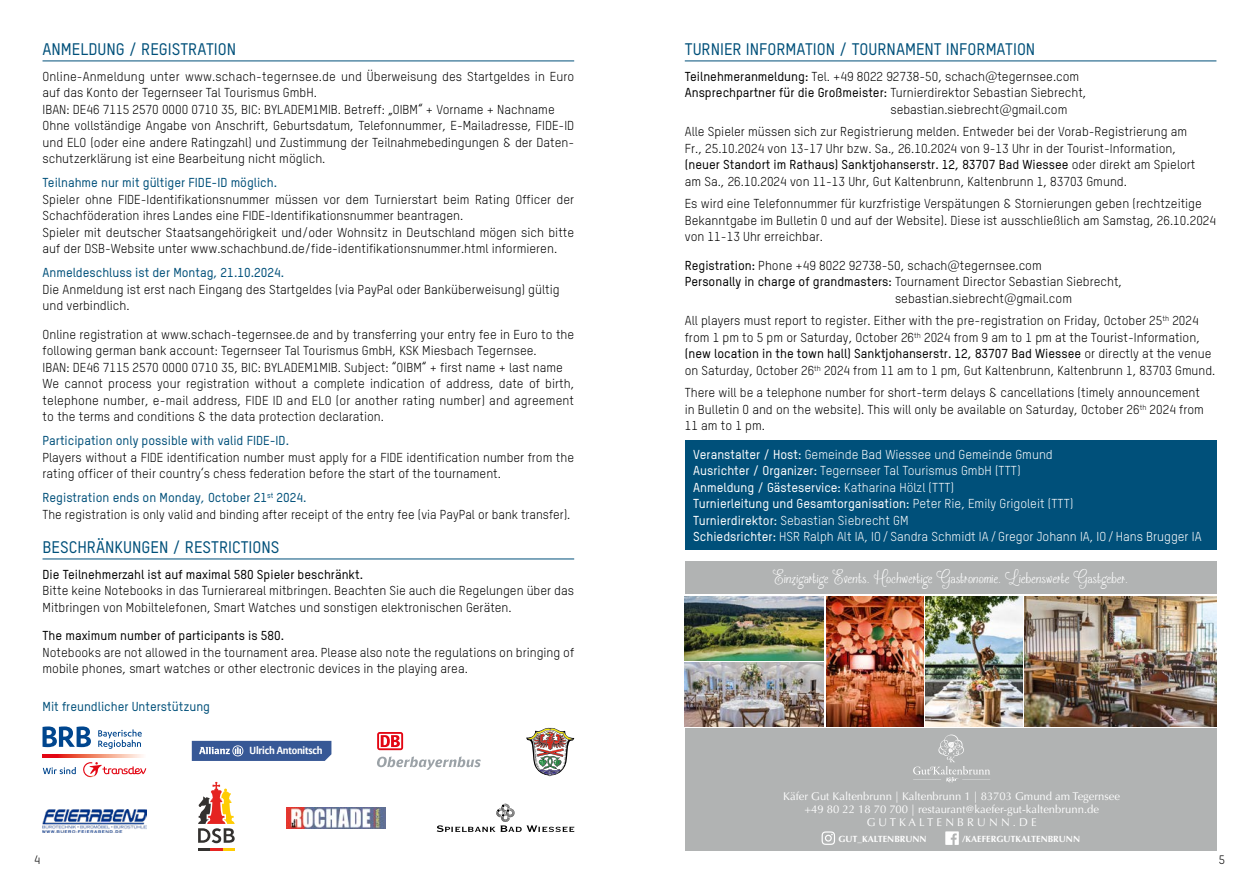
<style>
.page{position:relative;width:1259px;height:893px;background:#fff}
.page>*{position:absolute;margin:0;border:0;box-sizing:border-box;transform-origin:0 0}
.t1{font:500 16.5px "TSTAR";color:#00507a}
.t2{font:16.5px "Frostingfor Breakfast";letter-spacing:.02em;color:#fff}
.t3{font:12.75px/16.5px "TSTAR";color:#000}
.t4{font:12.75px/16.5px "TSTAR";color:#fff}
.t5{font:500 12.75px "TSTAR";color:#00507a}
.t6{font:500 12.75px "TSTAR";color:#000}
.t7{font:12px "TSTAR";color:#000}
.t8{font:11.25px/12.8px "Optima LT Std";color:#fff;text-align:center}
.t9{font:700 10.35px "Allianz Sans";letter-spacing:-.02em;color:#fff}
.t10{font:700 9px "Optima LT Std";color:#fff}
.s1{font-weight:500;color:#00507a}
.s2{font-weight:500}
.s3{font-family:"Tisa Pro";font-weight:300;font-size:12px}
</style>
<div class="page">
<div style="left:685px;top:441px;width:531px;height:109px;background:#00507a"></div>
<hr style="left:43px;top:61px;width:531px;height:1px;background:#00507a">
<hr style="left:43px;top:559px;width:531px;height:1px;background:#00507a">
<hr style="left:685px;top:61px;width:531px;height:1px;background:#00507a">
<svg style="left:377px;top:732px;width:26px;height:18px"></svg>
<div style="left:379px;top:734px;width:22px;height:14px;background:#f7babe"></div>
<svg style="left:381px;top:735px;width:19px;height:12px"></svg>
<svg style="left:377px;top:756px;width:104px;height:14px"></svg>
<svg style="left:437px;top:804px;width:137px;height:28px"></svg>
<svg style="left:192px;top:741px;width:139px;height:20px;background:#45639d"></svg>
<img style="left:43px;top:809px;width:103px;height:23px">
<img style="left:286px;top:808px;width:100px;height:20px">
<svg style="left:526px;top:727px;width:48px;height:49px"></svg>
<svg style="left:43px;top:754px;width:100px;height:3px"></svg>
<svg style="left:43px;top:767px;width:33px;height:7px"></svg>
<svg style="left:95px;top:762px;width:51px;height:14px"></svg>
<img style="left:83px;top:762px;width:12px;height:15px">
<svg style="left:98px;top:729px;width:44px;height:20px"></svg>
<svg style="left:43px;top:726px;width:48px;height:21px"></svg>
<div style="left:685px;top:728px;width:531px;height:122px;background:#b1b3b3"></div>
<div style="left:685px;top:561px;width:531px;height:33px;background:#b1b3b3"></div>
<svg style="left:913px;top:735px;width:77px;height:47px"></svg>
<svg style="left:945px;top:831px;width:14px;height:14px"></svg>
<svg style="left:821px;top:831px;width:14px;height:14px"></svg>
<img style="left:685px;top:596px;width:139px;height:64px">
<img style="left:1024px;top:596px;width:192px;height:130px">
<img style="left:685px;top:662px;width:139px;height:64px">
<img style="left:826px;top:596px;width:97px;height:130px">
<img style="left:925px;top:596px;width:97px;height:130px">
<svg style="left:198px;top:782px;width:37px;height:68px"></svg>
<p class="t1" style="left:43px;top:39px;width:195px">ANMELDUNG / REGISTRATION</p>
<p class="t3" style="left:43px;top:68px;width:533px">Online-Anmeldung unter www.schach-tegernsee.de und Überweisung des Startgeldes in Euro auf das Konto der Tegernseer Tal Tourismus GmbH.<br>IBAN: DE46 7115 2570 0000 0710 35, BIC: BYLADEM1MIB. Betreff: „OIBM“ + Vorname + Nachname Ohne vollständige Angabe von Anschrift, Geburtsdatum, Telefonnummer, E-Mailadresse, FIDE-ID und ELO (oder eine andere Ratingzahl) und Zustimmung der Teilnahmebedingungen &amp; der Daten&shy;schutzerklärung ist eine Bearbeitung nicht möglich.</p>
<p class="t5" style="left:43px;top:175px;width:236px">Teilnahme nur mit gültiger FIDE-ID möglich.</p>
<p class="t3" style="left:43px;top:191px;width:533px">Spieler ohne FIDE-Identifikationsnummer müssen vor dem Turnierstart beim Rating Officer der Schachföderation ihres Landes eine FIDE-Identifikationsnummer beantragen.<br>Spieler mit deutscher Staatsangehörigkeit und/oder Wohnsitz in Deutschland mögen sich bitte auf der DSB-Website unter www.schachbund.de/fide-identifikationsnummer.html informieren.</p>
<p class="t5" style="left:43px;top:265px;width:243px">Anmeldeschluss ist der Montag, 21.10.2024.</p>
<p class="t3" style="left:43px;top:281px;width:518px">Die Anmeldung ist erst nach Eingang des Startgeldes (via PayPal oder Banküberweisung) gültig und verbindlich.</p>
<p class="t3" style="left:43px;top:326px;width:533px">Online registration at www.schach-tegernsee.de and by transferring your entry fee in Euro to the following german bank account: Tegernseer Tal Tourismus GmbH, KSK Miesbach Tegernsee.<br>IBAN: DE46 7115 2570 0000 0710 35, BIC: BYLADEM1MIB. Subject: “OIBM“ + first name + last name We cannot process your registration without a complete indication of address, date of birth, telephone number, e-mail address, FIDE ID and ELO (or another rating number) and agreement to the terms and conditions &amp; the data protection declaration.</p>
<p class="t5" style="left:43px;top:433px;width:248px">Participation only possible with valid FIDE-ID.</p>
<p class="t3" style="left:43px;top:449px;width:533px">Players without a FIDE identification number must apply for a FIDE identification number from the rating officer of their country‘s chess federation before the start of the tournament.</p>
<p class="t3" style="left:43px;top:489px;width:529px"><span class="s1">Registration ends on Monday, October 21</span><sup>st</sup> <span class="s1">2024.<br></span>The registration is only valid and binding after receipt of the entry fee (via PayPal or bank transfer).</p>
<p class="t1" style="left:43px;top:537px;width:238px">BESCHRÄNKUNGEN / RESTRICTIONS</p>
<p class="t6" style="left:43px;top:566px;width:322px">Die Teilnehmerzahl ist auf maximal 580 Spieler beschränkt.</p>
<p class="t3" style="left:43px;top:582px;width:533px">Bitte keine Notebooks in das Turnierareal mitbringen. Beachten Sie auch die Regelungen über das<br>Mitbringen von Mobiltelefonen, Smart Watches und sonstigen elektronischen Geräten.</p>
<p class="t6" style="left:43px;top:628px;width:243px">The maximum number of participants is 580.</p>
<p class="t3" style="left:43px;top:644px;width:533px">Notebooks are not allowed in the tournament area. Please also note the regulations on bringing of mobile phones, smart watches or other electronic devices in the playing area.</p>
<p class="t5" style="left:43px;top:699px;width:169px">Mit freundlicher Unterstützung</p>
<p class="t9" style="left:250px;top:744px;width:75px">Ulrich Antonitsch</p>
<p class="t1" style="left:685px;top:39px;width:352px">TURNIER INFORMATION / TOURNAMENT INFORMATION</p>
<p class="t3" style="left:685px;top:68px;width:396px"><span class="s2">Teilnehmeranmeldung:</span> Tel. +49 8022 92738-50, schach<span class="s3">@</span>tegernsee.com</p>
<p class="t3" style="left:685px;top:84px;width:403px"><span class="s2">Ansprechpartner für die Großmeister:</span> Turnierdirektor Sebastian Siebrecht,</p>
<p class="t3" style="left:890px;top:101px;width:178px">sebastian.siebrecht<span class="s3">@</span>gmail.com</p>
<p class="t3" style="left:685px;top:123px;width:512px">Alle Spieler müssen sich zur Registrierung melden. Entweder bei der Vorab-Registrierung am Fr., 25.10.2024 von 13-17 Uhr bzw. Sa., 26.10.2024 von 9-13 Uhr in der Tourist-Information, <span class="s2">(neuer Standort im Rathaus) Sanktjohanserstr. 12, 83707 Bad Wiessee</span> oder direkt am Spielort am Sa., 26.10.2024 von 11-13 Uhr, Gut Kaltenbrunn, Kaltenbrunn 1, 83703 Gmund.</p>
<p class="t3" style="left:685px;top:195px;width:533px">Es wird eine Telefonnummer für kurzfristige Verspätungen &amp; Stornierungen geben (rechtzeitige<br>Bekanntgabe im Bulletin 0 und auf der Website). Diese ist ausschließlich am Samstag, 26.10.2024 von 11-13 Uhr erreichbar.</p>
<p class="t3" style="left:685px;top:257px;width:358px"><span class="s2">Registration:</span> Phone +49 8022 92738-50, schach<span class="s3">@</span>tegernsee.com</p>
<p class="t3" style="left:685px;top:273px;width:439px"><span class="s2">Personally in charge of grandmasters:</span> Tournament Director Sebastian Siebrecht,</p>
<p class="t3" style="left:895px;top:290px;width:178px">sebastian.siebrecht<span class="s3">@</span>gmail.com</p>
<p class="t3" style="left:685px;top:312px;width:532px">All players must report to register. Either with the pre-registration on Friday, October 25<sup>th</sup> 2024 from 1 pm to 5 pm or Saturday, October 26<sup>th</sup> 2024 from 9 am to 1 pm at the Tourist-Information, <span class="s2">(new location in the town hall) Sanktjohanserstr. 12, 83707 Bad Wiessee</span> or directly at the venue on Saturday, October 26<sup>th</sup> 2024 from 11 am to 1 pm, Gut Kaltenbrunn, Kaltenbrunn 1, 83703 Gmund.</p>
<p class="t3" style="left:685px;top:384px;width:521px">There will be a telephone number for short-term delays &amp; cancellations (timely announcement in Bulletin 0 and on the website). This will only be available on Saturday, October 26<sup>th</sup> 2024 from<br>11 am to 1 pm.</p>
<p class="t4" style="left:693px;top:446px;width:510px"><span class="s2">Veranstalter / Host:</span> Gemeinde Bad Wiessee und Gemeinde Gmund<br><span class="s2">Ausrichter / Organizer:</span> Tegernseer Tal Tourismus GmbH (TTT)<br><span class="s2">Anmeldung / Gästeservice:</span> Katharina Hölzl (TTT)<br><span class="s2">Turnierleitung und Gesamtorganisation:</span> Peter Rie, Emily Grigoleit (TTT)<br><span class="s2">Turnierdirektor:</span> Sebastian Siebrecht GM<br><span class="s2">Schiedsrichter:</span> HSR Ralph Alt IA, IO/Sandra Schmidt IA/Gregor Johann IA, IO/Hans Brugger IA</p>
<p class="t2" style="left:773px;top:565px;width:355px">Einzigartige Events. Hochwertige Gastronomie. Liebenswerte Gastgeber.</p>
<p class="t8" style="left:783px;top:790px;width:338px">Käfer Gut Kaltenbrunn | Kaltenbrunn 1 | 83703 Gmund am Tegernsee +49 80 22 18 70 700 | restaurant@kaefer-gut-kaltenbrunn.de<br>G U T K A L T E N B R U N N . D E</p>
<p class="t10" style="left:838px;top:833px;width:90px">GUT_KALTENBRUNN</p>
<p class="t10" style="left:962px;top:833px;width:120px">/KAEFERGUTKALTENBRUNN</p>
<p class="t7" style="left:34px;top:852px;width:8px">4</p>
<p class="t7" style="left:1218px;top:852px;width:8px">5</p>
</div>
